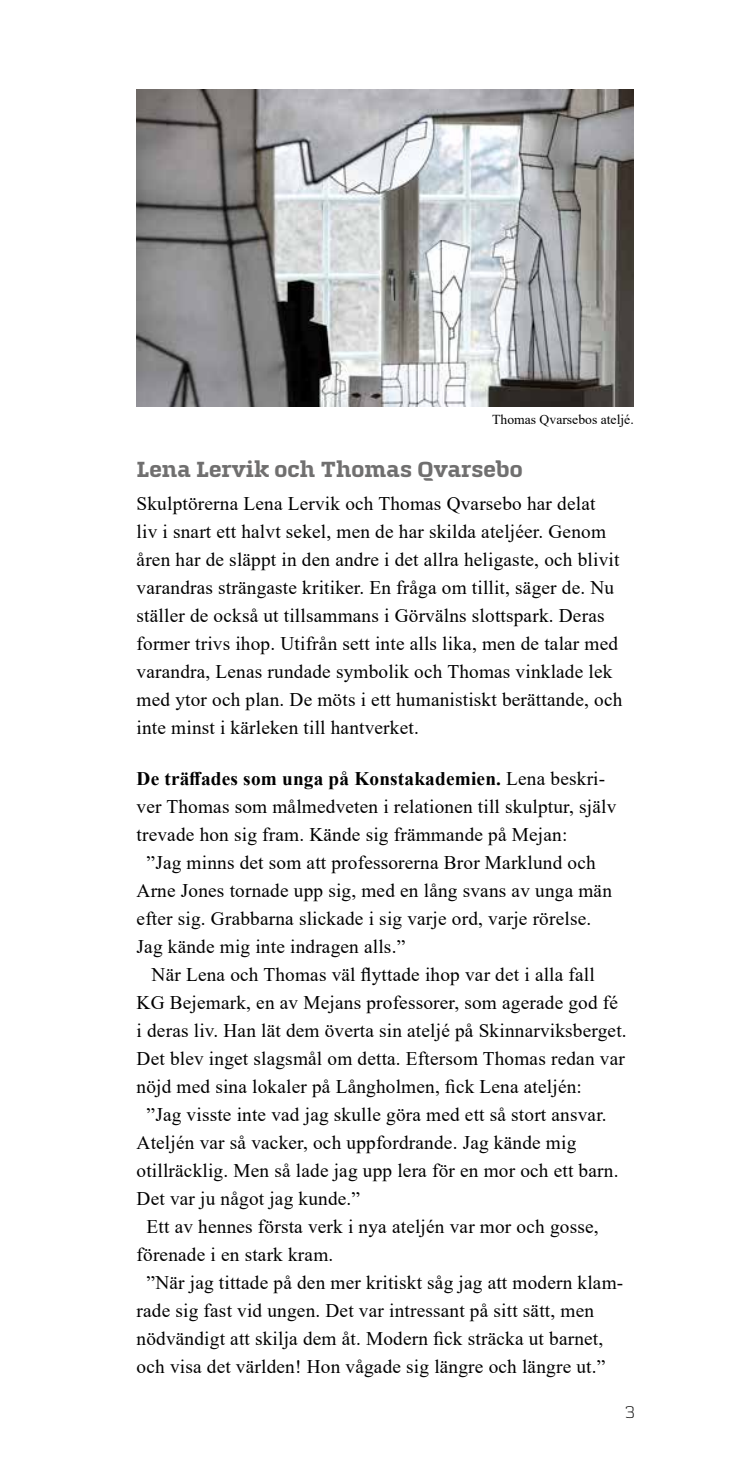
<style>
.page{position:relative;width:745px;height:1474px;background:#fff}
.page>*{position:absolute;margin:0;border:0;box-sizing:border-box;transform-origin:0 0}
.t1{font:700 22.75px "Quitador For Jarfalla";letter-spacing:-.025em;color:#706f6f}
.t2{font:19.25px/28px "Times New Roman";letter-spacing:.01em;color:#000}
.t3{font:700 19.25px "Times New Roman";letter-spacing:.01em;color:#000}
.t4{font:300 17.5px "Quitador For Jarfalla";color:#000}
.t5{font:13.65px "Times New Roman";color:#000}
.s1{font-weight:400}
</style>
<div class="page">
<img style="left:136px;top:89px;width:496px;height:318px">
<p class="t5" style="left:492px;top:409px;width:143px">Thomas Qvarsebos ateljé.</p>
<p class="t1" style="left:136px;top:457px;width:388px">Lena Lervik och Thomas Qvarsebo</p>
<p class="t2" style="left:136px;top:489px;width:487px">Skulptörerna Lena Lervik och Thomas Qvarsebo har delat<br>liv i snart ett halvt sekel, men de har skilda ateljéer. Genom åren har de släppt in den andre i det allra heligaste, och blivit varandras strängaste kritiker. En fråga om tillit, säger de. Nu ställer de också ut tillsammans i Görvälns slottspark. Deras former trivs ihop. Utifrån sett inte alls lika, men de talar med varandra, Lenas rundade symbolik och Thomas vinklade lek med ytor och plan. De möts i ett humanistiskt berättande, och inte minst i kärleken till hantverket.</p>
<p class="t3" style="left:136px;top:764px;width:470px">De träffades som unga på Konstakademien. <span class="s1">Lena beskri-</span></p>
<p class="t2" style="left:136px;top:791px;width:481px">ver Thomas som målmedveten i relationen till skulptur, själv</p>
<p class="t2" style="left:136px;top:819px;width:432px">trevade hon sig fram. Kände sig främmande på Mejan:</p>
<p class="t2" style="left:146px;top:847px;width:450px">”Jag minns det som att professorerna Bror Marklund och</p>
<p class="t2" style="left:136px;top:875px;width:476px">Arne Jones tornade upp sig, med en lång svans av unga män</p>
<p class="t2" style="left:136px;top:903px;width:456px">efter sig. Grabbarna slickade i sig varje ord, varje rörelse.</p>
<p class="t2" style="left:136px;top:931px;width:270px">Jag kände mig inte indragen alls.”</p>
<p class="t2" style="left:151px;top:959px;width:444px">När Lena och Thomas väl flyttade ihop var det i alla fall</p>
<p class="t2" style="left:136px;top:987px;width:482px">KG Bejemark, en av Mejans professorer, som agerade god fé</p>
<p class="t2" style="left:136px;top:1015px;width:491px">i deras liv. Han lät dem överta sin ateljé på Skinnarviksberget.</p>
<p class="t2" style="left:136px;top:1043px;width:489px">Det blev inget slagsmål om detta. Eftersom Thomas redan var</p>
<p class="t2" style="left:136px;top:1071px;width:446px">nöjd med sina lokaler på Långholmen, fick Lena ateljén:</p>
<p class="t2" style="left:146px;top:1099px;width:461px">”Jag visste inte vad jag skulle göra med ett så stort ansvar.</p>
<p class="t2" style="left:136px;top:1127px;width:441px">Ateljén var så vacker, och uppfordrande. Jag kände mig</p>
<p class="t2" style="left:136px;top:1155px;width:483px">otillräcklig. Men så lade jag upp lera för en mor och ett barn.</p>
<p class="t2" style="left:136px;top:1183px;width:225px">Det var ju något jag kunde.”</p>
<p class="t2" style="left:146px;top:1211px;width:453px">Ett av hennes första verk i nya ateljén var mor och gosse,</p>
<p class="t2" style="left:136px;top:1239px;width:198px">förenade i en stark kram.</p>
<p class="t2" style="left:146px;top:1267px;width:478px">”När jag tittade på den mer kritiskt såg jag att modern klam-</p>
<p class="t2" style="left:136px;top:1295px;width:458px">rade sig fast vid ungen. Det var intressant på sitt sätt, men</p>
<p class="t2" style="left:136px;top:1323px;width:468px">nödvändigt att skilja dem åt. Modern fick sträcka ut barnet,</p>
<p class="t2" style="left:136px;top:1351px;width:470px">och visa det världen! Hon vågade sig längre och längre ut.”</p>
<p class="t4" style="left:624px;top:1402px;width:12px">3</p>
</div>
